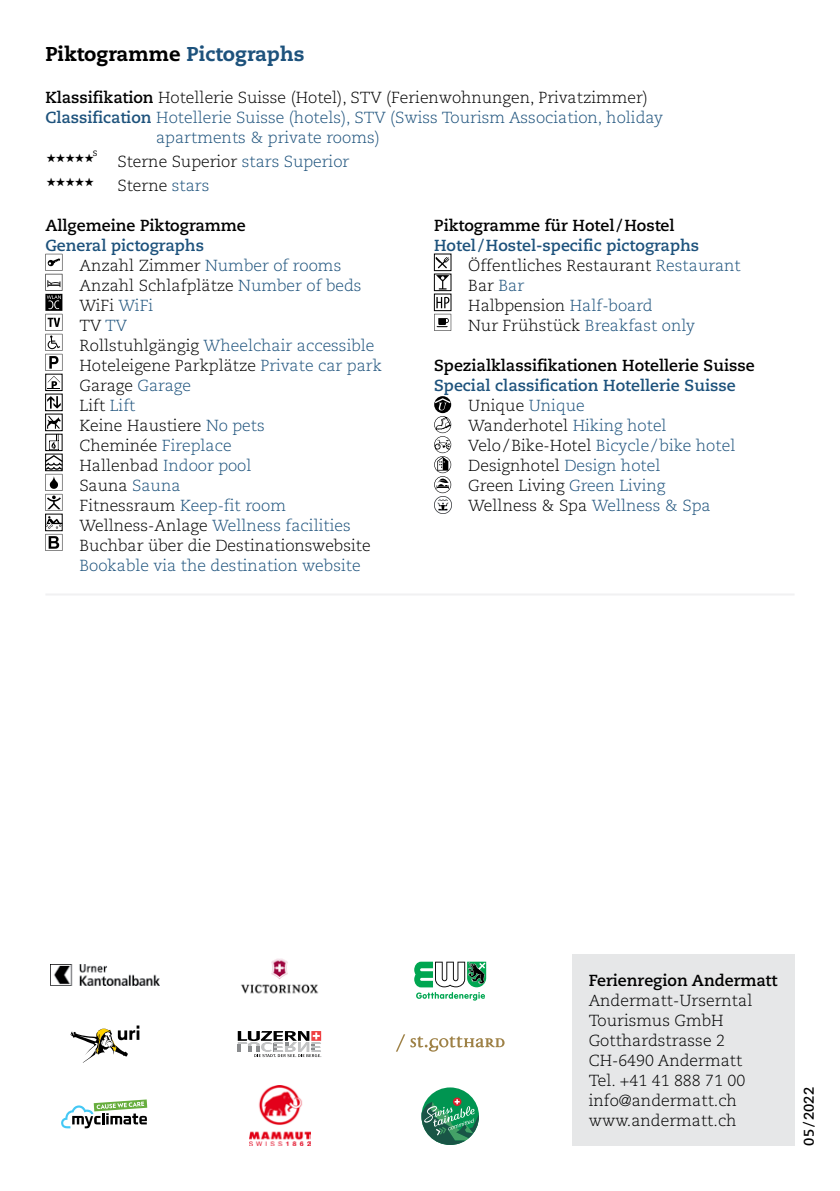
<style>
.page{position:relative;width:840px;height:1191px;background:#fff}
.page>*{position:absolute;margin:0;border:0;box-sizing:border-box;transform-origin:0 0}
.t1{font:800 20px "Caecilia LT Std";color:#000}
.t2{font:300 16px/20px "Caecilia LT Std";color:#000}
.t3{font:300 16px/20px "Caecilia LT Std";color:#1d527c}
.t4{font:700 16px "Caecilia LT Std";color:#000}
.t5{font:700 14px "Caecilia LT Std";color:#000}
.t6{font:7.6px "Caecilia LT Std";color:#000}
.s1{color:#1d527c}
.s2{font-weight:700}
.s3{font-weight:700;color:#1d527c}
.s4{color:#000}
</style>
<div class="page">
<div style="left:45px;top:374px;width:17px;height:17px;border:1px solid #000"></div>
<svg style="left:45px;top:254px;width:17px;height:135px"></svg>
<div style="left:45px;top:394px;width:17px;height:17px;border:1px solid #000"></div>
<svg style="left:47px;top:396px;width:14px;height:12px"></svg>
<div style="left:45px;top:514px;width:17px;height:17px;border:1px solid #000"></div>
<svg style="left:45px;top:416px;width:17px;height:112px"></svg>
<svg style="left:45px;top:534px;width:17px;height:17px"></svg>
<div style="left:434px;top:254px;width:17px;height:17px;border:1px solid #000"></div>
<svg style="left:435px;top:257px;width:14px;height:11px"></svg>
<div style="left:434px;top:274px;width:17px;height:17px;border:1px solid #000"></div>
<svg style="left:436px;top:275px;width:13px;height:14px"></svg>
<div style="left:434px;top:294px;width:17px;height:17px;border:1px solid #000"></div>
<svg style="left:436px;top:297px;width:13px;height:11px"></svg>
<svg style="left:434px;top:314px;width:17px;height:17px"></svg>
<svg style="left:434px;top:396px;width:17px;height:97px"></svg>
<img style="left:434px;top:496px;width:17px;height:17px">
<div style="left:571px;top:954px;width:223px;height:191px;background:#e6e7e8"></div>
<img style="left:50px;top:964px;width:109px;height:21px">
<svg style="left:61px;top:1099px;width:86px;height:29px"></svg>
<svg style="left:237px;top:1031px;width:84px;height:26px"></svg>
<svg style="left:70px;top:1025px;width:69px;height:38px"></svg>
<img style="left:241px;top:958px;width:78px;height:35px">
<img style="left:249px;top:1085px;width:61px;height:60px">
<hr style="left:45px;top:593px;width:749px;height:2px;background:#f1f1f2">
<svg style="left:396px;top:1034px;width:108px;height:17px"></svg>
<svg style="left:414px;top:961px;width:72px;height:39px"></svg>
<div style="left:421px;top:1087px;width:57px;height:58px;background:#009551;border-radius:50%"></div>
<svg style="left:421px;top:1099px;width:57px;height:46px"></svg>
<p class="t1" style="left:45px;top:41px;width:260px">Piktogramme <span class="s1">Pictographs</span></p>
<p class="t2" style="left:45px;top:88px;width:603px"><span class="s2">Klassifikation</span> Hotellerie Suisse (Hotel), STV (Ferienwohnungen, Privatzimmer)</p>
<p class="t3" style="left:45px;top:108px;width:619px"><span class="s2">Classification</span> Hotellerie Suisse (hotels), STV (Swiss Tourism Association, holiday</p>
<p class="t3" style="left:156px;top:128px;width:225px">apartments &amp; private rooms)</p>
<p class="t6" style="left:93px;top:149px;width:6px">S</p>
<p class="t2" style="left:117px;top:150px;width:233px;line-height:24px">Sterne Superior <span class="s1">stars Superior<br></span>Sterne <span class="s1">stars</span></p>
<p class="t4" style="left:45px;top:216px;width:202px">Allgemeine Piktogramme</p>
<p class="t2" style="left:79px;top:236px;width:304px;text-indent:-34px"><span class="s3">General pictographs<br></span>Anzahl Zimmer <span class="s1">Number of rooms<br></span>Anzahl Schlafplätze <span class="s1">Number of beds<br></span>WiFi <span class="s1">WiFi<br></span>TV <span class="s1">TV<br></span>Rollstuhlgängig <span class="s1">Wheelchair accessible<br></span>Hoteleigene Parkplätze <span class="s1">Private car park<br></span>Garage <span class="s1">Garage<br></span>Lift <span class="s1">Lift<br></span>Keine Haustiere <span class="s1">No pets<br></span>Cheminée <span class="s1">Fireplace<br></span>Hallenbad <span class="s1">Indoor pool<br></span>Sauna <span class="s1">Sauna<br></span>Fitnessraum <span class="s1">Keep-fit room<br></span>Wellness-Anlage <span class="s1">Wellness facilities<br></span>Buchbar über die Destinationswebsite</p>
<p class="t3" style="left:79px;top:556px;width:282px">Bookable via the destination website</p>
<p class="t4" style="left:434px;top:216px;width:242px">Piktogramme für Hotel/Hostel</p>
<p class="t2" style="left:468px;top:236px;width:274px;text-indent:-34px"><span class="s3">Hotel/Hostel-specific pictographs<br></span>Öffentliches Restaurant <span class="s1">Restaurant<br></span>Bar <span class="s1">Bar<br></span>Halbpension <span class="s1">Half-board<br></span>Nur Frühstück <span class="s1">Breakfast only</span></p>
<p class="t4" style="left:434px;top:356px;width:322px">Spezialklassifikationen Hotellerie Suisse</p>
<p class="t3" style="left:468px;top:376px;width:269px;text-indent:-34px"><span class="s2">Special classification Hotellerie Suisse<br></span><span class="s4">Unique</span> Unique<br><span class="s4">Wanderhotel</span> Hiking hotel<br><span class="s4">Velo/Bike-Hotel</span> Bicycle/bike hotel<br><span class="s4">Designhotel</span> Design hotel<br><span class="s4">Green Living</span> Green Living<br><span class="s4">Wellness &amp; Spa</span> Wellness &amp; Spa</p>
<p class="t4" style="left:588px;top:971px;width:190px">Ferienregion Andermatt</p>
<p class="t2" style="left:588px;top:991px;width:165px">Andermatt-Urserntal<br>Tourismus GmbH<br>Gotthardstrasse 2<br>CH-6490 Andermatt<br>Tel. +41 41 888 71 00 info@andermatt.ch www.andermatt.ch</p>
<p class="t5" style="left:800px;top:1145px;width:60px;rotate:-90deg">05/2022</p>
</div>
